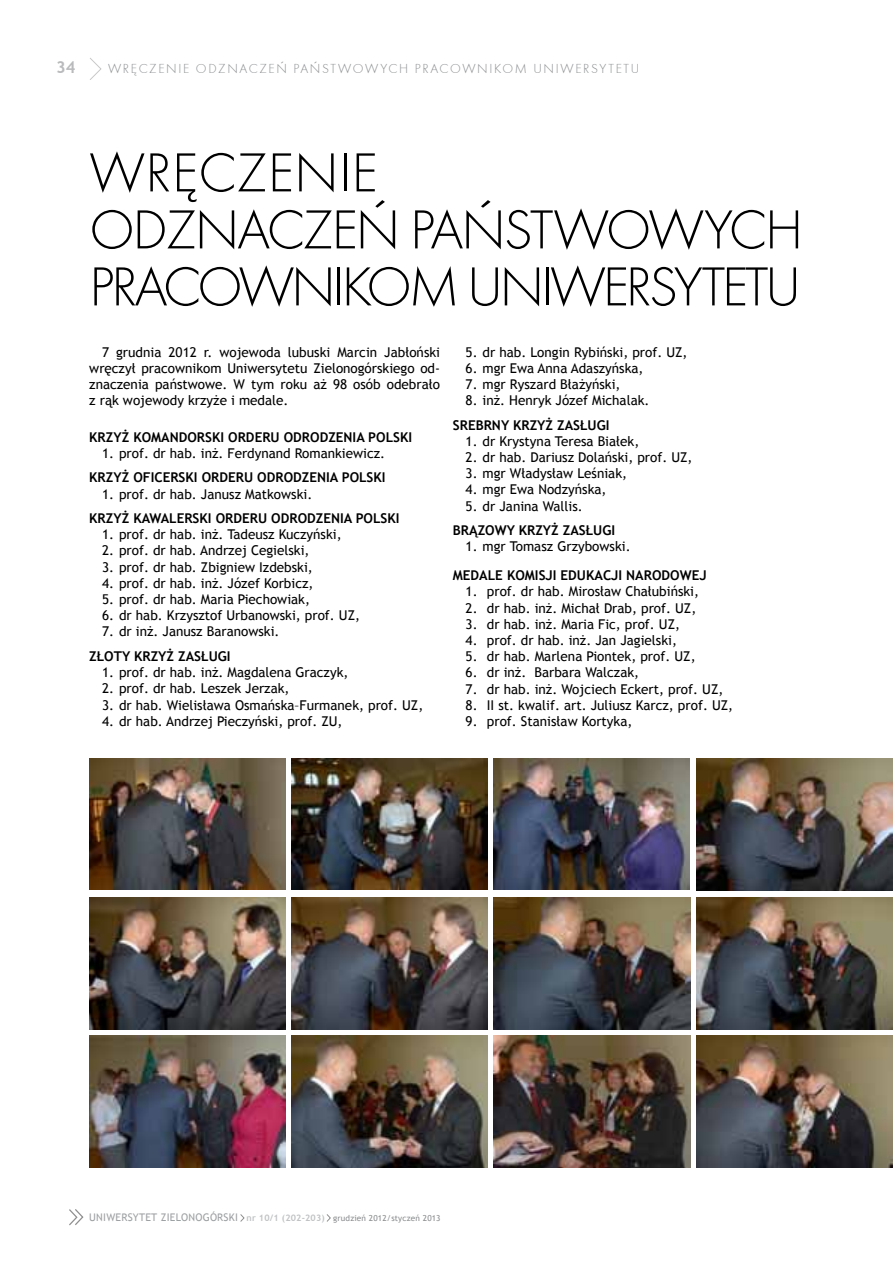
<style>
.page{position:relative;width:893px;height:1263px;background:#fff}
.page>*{position:absolute;margin:0;border:0;box-sizing:border-box;transform-origin:0 0}
.t1{font:57px/57px "Futura TEE Ligh";letter-spacing:-.055em;color:#000}
.t2{font:700 16.5px "Trebuchet MS";color:#b8babc}
.t3{font:13.5px/16.2px "Trebuchet MS";color:#000;text-align:justify}
.t4{font:700 13.5px "Trebuchet MS";color:#000}
.t5{font:13.5px "Futura TEE Ligh";letter-spacing:.12em;color:#8a8c8e}
.t6{font:10.5px "Trebuchet MS";letter-spacing:.02em;color:#9da0a2}
.s1{font-weight:700;font-size:9px;color:#c0c2c4}
.s2{font-size:8.25px;color:#8a8c8e}
</style>
<div class="page">
<svg style="left:90px;top:58px;width:12px;height:22px"></svg>
<svg style="left:240px;top:1214px;width:4px;height:8px"></svg>
<svg style="left:327px;top:1214px;width:4px;height:8px"></svg>
<svg style="left:69px;top:1209px;width:15px;height:17px"></svg>
<img style="left:89px;top:759px;width:196px;height:131px">
<img style="left:291px;top:759px;width:196px;height:131px">
<img style="left:493px;top:759px;width:196px;height:131px">
<img style="left:291px;top:897px;width:196px;height:132px">
<img style="left:89px;top:897px;width:196px;height:132px">
<img style="left:696px;top:759px;width:197px;height:131px">
<img style="left:493px;top:897px;width:197px;height:132px">
<img style="left:696px;top:897px;width:197px;height:132px">
<img style="left:89px;top:1036px;width:197px;height:131px">
<img style="left:291px;top:1036px;width:196px;height:131px">
<img style="left:696px;top:1036px;width:197px;height:131px">
<img style="left:493px;top:1036px;width:197px;height:131px">
<p class="t2" style="left:56px;top:57px;width:21px">34</p>
<p class="t5" style="left:108px;top:61px;width:530px">WRĘCZENIE ODZNACZEŃ PAŃSTWOWYCH P RACOWNIKOM U NIWERSYTETU</p>
<h1 class="t1" style="left:89px;top:144px;width:715px">WRĘCZENIE<br>ODZNACZEŃ PAŃSTWOWYCH<br>PRACOWNIKOM U NIWERSYTETU</h1>
<p class="t3" style="left:89px;top:344px;width:352px;text-indent:13px">7 grudnia 2012 r. wojewoda lubuski Marcin Jabłoński wręczył pracownikom Uniwersytetu Zielonogórskiego od&shy;znaczenia państwowe. W tym roku aż 98 osób odebrało z rąk wojewody krzyże i medale.</p>
<p class="t4" style="left:89px;top:428px;width:324px">KRZYŻ KOMANDORSKI ORDERU ODRODZENIA POLSKI</p>
<p class="t3" style="left:102px;top:445px;width:285px">1. prof. dr hab. inż. Ferdynand Romankiewicz.</p>
<p class="t4" style="left:89px;top:469px;width:298px">KRZYŻ OFICERSKI ORDERU ODRODZENIA POLSKI</p>
<p class="t3" style="left:102px;top:486px;width:212px">1. prof. dr hab. Janusz Matkowski.</p>
<p class="t4" style="left:89px;top:510px;width:312px">KRZYŻ KAWALERSKI ORDERU ODRODZENIA POLSKI</p>
<p class="t3" style="left:102px;top:526px;width:241px">1. prof. dr hab. inż. Tadeusz Kuczyński,</p>
<p class="t3" style="left:102px;top:543px;width:209px">2. prof. dr hab. Andrzej Cegielski,</p>
<p class="t3" style="left:102px;top:559px;width:212px">3. prof. dr hab. Zbigniew Izdebski,</p>
<p class="t3" style="left:102px;top:575px;width:213px">4. prof. dr hab. inż. Józef Korbicz,</p>
<p class="t3" style="left:102px;top:591px;width:209px">5. prof. dr hab. Maria Piechowiak,</p>
<p class="t3" style="left:102px;top:607px;width:260px">6. dr hab. Krzysztof Urbanowski, prof. UZ,</p>
<p class="t3" style="left:102px;top:624px;width:179px">7. dr inż. Janusz Baranowski.</p>
<p class="t4" style="left:89px;top:648px;width:143px">ZŁOTY KRZYŻ ZASŁUGI</p>
<p class="t3" style="left:102px;top:664px;width:248px">1. prof. dr hab. inż. Magdalena Graczyk,</p>
<p class="t3" style="left:102px;top:681px;width:189px">2. prof. dr hab. Leszek Jerzak,</p>
<p class="t3" style="left:102px;top:697px;width:323px">3. dr hab. Wielisława Osmańska–Furmanek, prof. UZ,</p>
<p class="t3" style="left:102px;top:713px;width:242px">4. dr hab. Andrzej Pieczyński, prof. ZU,</p>
<p class="t3" style="left:466px;top:344px;width:223px">5. dr hab. Longin Rybiński, prof. UZ,</p>
<p class="t3" style="left:466px;top:360px;width:179px">6. mgr Ewa Anna Adaszyńska,</p>
<p class="t3" style="left:466px;top:376px;width:156px">7. mgr Ryszard Błażyński,</p>
<p class="t3" style="left:466px;top:392px;width:185px">8. inż. Henryk Józef Michalak.</p>
<p class="t4" style="left:453px;top:416px;width:158px">SREBRNY KRZYŻ ZASŁUGI</p>
<p class="t3" style="left:466px;top:433px;width:175px">1. dr Krystyna Teresa Białek,</p>
<p class="t3" style="left:466px;top:449px;width:228px">2. dr hab. Dariusz Dolański, prof. UZ,</p>
<p class="t3" style="left:466px;top:465px;width:163px">3. mgr Władysław Leśniak,</p>
<p class="t3" style="left:466px;top:482px;width:142px">4. mgr Ewa Nodzyńska,</p>
<p class="t3" style="left:466px;top:498px;width:119px">5. dr Janina Wallis.</p>
<p class="t4" style="left:453px;top:522px;width:164px">BRĄZOWY KRZYŻ ZASŁUGI</p>
<p class="t3" style="left:466px;top:539px;width:167px">1. mgr Tomasz Grzybowski.</p>
<p class="t4" style="left:453px;top:567px;width:255px">MEDALE KOMISJI EDUKACJI NARODOWEJ</p>
<p class="t3" style="left:466px;top:584px;width:235px">1. prof. dr hab. Mirosław Chałubiński,</p>
<p class="t3" style="left:466px;top:600px;width:232px">2. dr hab. inż. Michał Drab, prof. UZ,</p>
<p class="t3" style="left:466px;top:616px;width:216px">3. dr hab. inż. Maria Fic, prof. UZ,</p>
<p class="t3" style="left:466px;top:632px;width:213px">4. prof. dr hab. inż. Jan Jagielski,</p>
<p class="t3" style="left:466px;top:648px;width:231px">5. dr hab. Marlena Piontek, prof. UZ,</p>
<p class="t3" style="left:466px;top:665px;width:175px">6. dr inż. Barbara Walczak,</p>
<p class="t3" style="left:466px;top:681px;width:259px">7. dr hab. inż. Wojciech Eckert, prof. UZ,</p>
<p class="t3" style="left:466px;top:697px;width:269px">8. II st. kwalif. art. Juliusz Karcz, prof. UZ,</p>
<p class="t3" style="left:466px;top:713px;width:168px">9. prof. Stanisław Kortyka,</p>
<p class="t6" style="left:89px;top:1211px;width:353px">UNIWERSYTET ZIELONOGÓRSKI <span class="s1">nr 10/1 (202-203)</span> <span class="s2">grudzień 2012/styczeń 2013</span></p>
</div>
